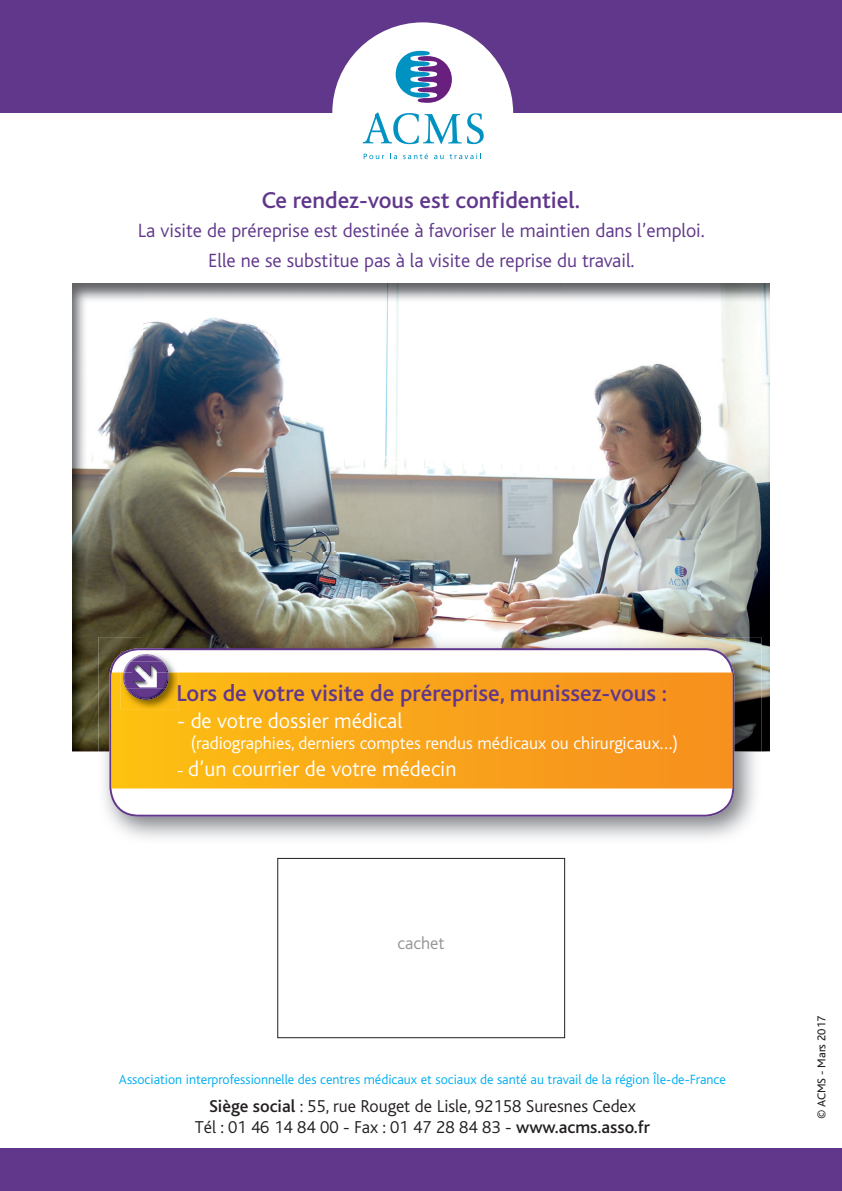
<style>
.page{position:relative;width:842px;height:1191px;background:#fff}
.page>*{position:absolute;margin:0;border:0;box-sizing:border-box;transform-origin:0 0}
.t1{font:500 24px "Bliss";color:#61378b}
.t2{font:300 22px "Bliss";color:#fff}
.t3{font:300 20px/29.6px "Bliss";color:#61378b;text-align:center}
.t4{font:300 18px/21.6px "Bliss";color:#231f20;text-align:center}
.t5{font:300 18px "Bliss";color:#fff}
.t6{font:300 18px "Bliss";color:#939598}
.t7{font:300 14px "Bliss";color:#00aeef}
.t8{font:12px "Bliss";color:#231f20}
.s1{font-size:18px}
.s2{font-weight:500}
</style>
<div class="page">
<img style="left:72px;top:283px;width:70px;height:468px">
<img style="left:700px;top:283px;width:70px;height:468px">
<img style="left:142px;top:283px;width:558px;height:354px">
<div style="left:277px;top:858px;width:288px;height:180px;border:1px solid #231f20"></div>
<div style="left:0;top:0;width:842px;height:113px;background:#61378b"></div>
<div style="left:332px;top:22px;width:181px;height:181px;background:#fff;border-radius:50%"></div>
<svg style="left:363px;top:112px;width:121px;height:32px"></svg>
<svg style="left:396px;top:51px;width:56px;height:52px"></svg>
<svg style="left:364px;top:154px;width:20px;height:5px"></svg>
<svg style="left:390px;top:153px;width:7px;height:6px"></svg>
<svg style="left:403px;top:153px;width:25px;height:6px"></svg>
<svg style="left:434px;top:153px;width:47px;height:6px"></svg>
<div style="left:0;top:1148px;width:842px;height:43px;background:#61378b"></div>
<img style="left:98px;top:637px;width:66px;height:114px">
<img style="left:695px;top:637px;width:66px;height:114px">
<img style="left:164px;top:637px;width:531px;height:11px">
<svg style="left:109px;top:648px;width:625px;height:168px"></svg>
<svg style="left:112px;top:672px;width:620px;height:116px;background:#f9a51a"></svg>
<img style="left:121px;top:652px;width:58px;height:58px">
<img style="left:131px;top:661px;width:33px;height:12px">
<img style="left:131px;top:654px;width:32px;height:7px">
<img style="left:126px;top:673px;width:43px;height:26px">
<svg style="left:161px;top:661px;width:7px;height:11px"></svg>
<img style="left:164px;top:672px;width:4px;height:16px">
<svg style="left:121px;top:652px;width:10px;height:27px"></svg>
<img style="left:123px;top:672px;width:4px;height:16px">
<img style="left:133px;top:664px;width:24px;height:8px">
<img style="left:133px;top:672px;width:24px;height:15px">
<p class="t1" style="left:262px;top:187px;width:319px">Ce rendez-vous est confidentiel.</p>
<p class="t3" style="left:138px;top:216px;width:568px">La visite de préreprise est destinée à favoriser le maintien dans l’emploi.<br>Elle ne se substitue pas à la visite de reprise du travail.</p>
<p class="t1" style="left:176px;top:680px;width:492px">Lors de votre visite de préreprise, munissez-vous :</p>
<p class="t2" style="left:177px;top:708px;width:227px">- de votre dossier médical</p>
<p class="t5" style="left:191px;top:734px;width:489px">(radiographies, derniers comptes rendus médicaux ou chirurgicaux…)</p>
<p class="t2" style="left:177px;top:756px;width:281px"><span class="s1">-</span> d’un courrier de votre médecin</p>
<p class="t6" style="left:398px;top:933px;width:49px">cachet</p>
<p class="t7" style="left:119px;top:1072px;width:608px">Association interprofessionnelle des centres médicaux et sociaux de santé au travail de la région Île-de-France</p>
<p class="t4" style="left:195px;top:1095px;width:457px"><span class="s2">Siège social</span> : 55, rue Rouget de Lisle, 92158 Suresnes Cedex<br>Tél : 01 46 14 84 00 - Fax : 01 47 28 84 83 - <span class="s2">www.acms.asso.fr</span></p>
<p class="t8" style="left:815px;top:1118px;width:104px;rotate:-90deg">© ACMS - Mars 2017</p>
</div>
